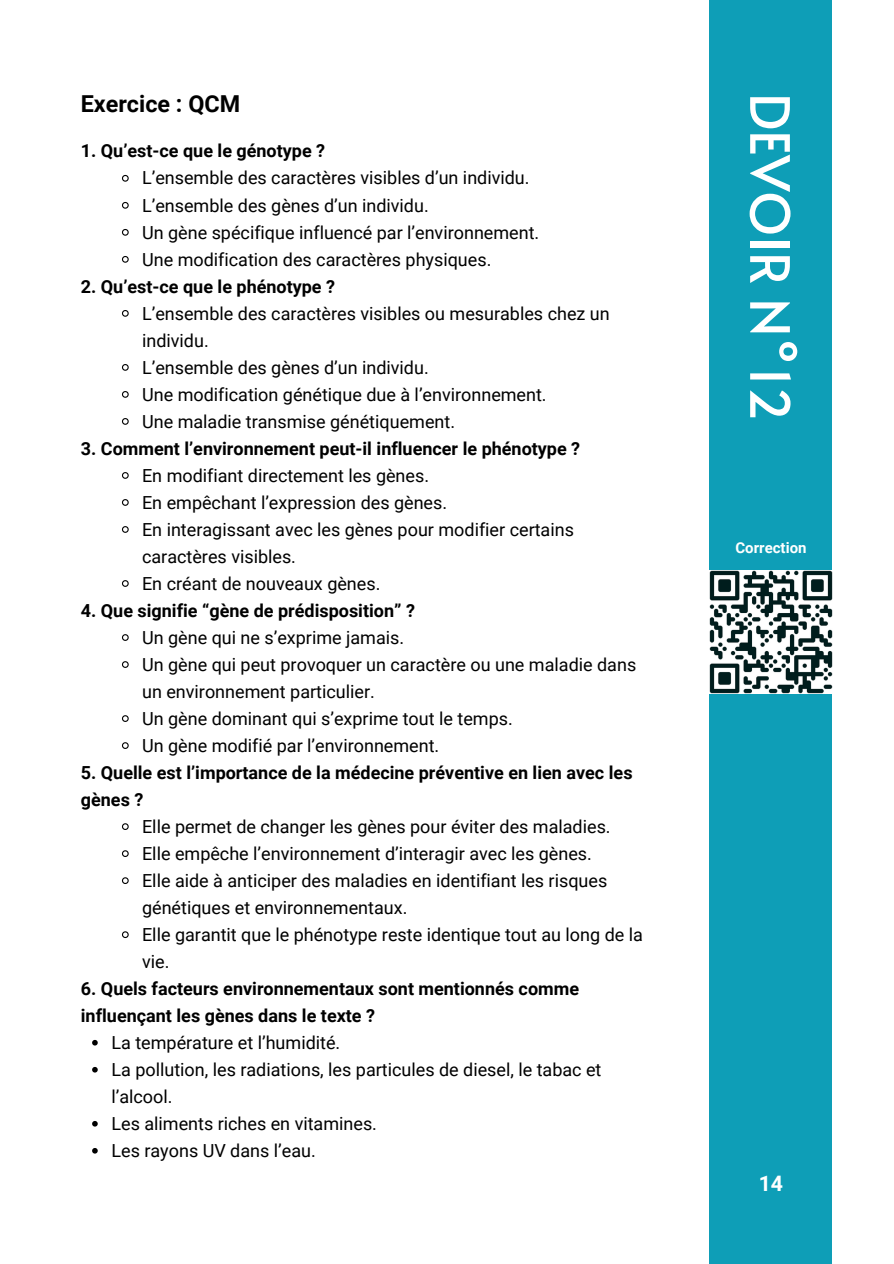
<style>
.page{position:relative;width:894px;height:1264px;background:#fff}
.page>*{position:absolute;margin:0;border:0;box-sizing:border-box;transform-origin:0 0}
.t1{font:54px "Alata";color:#fff}
.t2{font:700 23.4px "Roboto";color:#000}
.t3{font:700 21.3px "Roboto";color:#fff}
.t4{font:18px/27px "Roboto";color:#000}
.t5{font:700 18px/27px "Roboto";color:#000}
.t6{font:700 15px "Roboto";color:#fff}
</style>
<div class="page">
<div style="left:709px;top:0;width:123px;height:1263px;background:#0e9eb7"></div>
<img style="left:709px;top:570px;width:123px;height:123px">
<svg style="left:122px;top:174px;width:7px;height:8px"></svg>
<svg style="left:122px;top:201px;width:7px;height:8px"></svg>
<svg style="left:122px;top:229px;width:7px;height:7px"></svg>
<svg style="left:122px;top:256px;width:7px;height:7px"></svg>
<svg style="left:122px;top:310px;width:7px;height:7px"></svg>
<svg style="left:122px;top:364px;width:7px;height:7px"></svg>
<svg style="left:122px;top:391px;width:7px;height:7px"></svg>
<svg style="left:122px;top:418px;width:7px;height:7px"></svg>
<svg style="left:122px;top:472px;width:7px;height:7px"></svg>
<svg style="left:122px;top:499px;width:7px;height:7px"></svg>
<svg style="left:122px;top:526px;width:7px;height:7px"></svg>
<svg style="left:122px;top:580px;width:7px;height:7px"></svg>
<svg style="left:122px;top:634px;width:7px;height:7px"></svg>
<svg style="left:122px;top:661px;width:7px;height:7px"></svg>
<svg style="left:122px;top:715px;width:7px;height:7px"></svg>
<svg style="left:122px;top:742px;width:7px;height:7px"></svg>
<svg style="left:122px;top:823px;width:7px;height:7px"></svg>
<svg style="left:122px;top:850px;width:7px;height:7px"></svg>
<svg style="left:122px;top:877px;width:7px;height:7px"></svg>
<svg style="left:122px;top:931px;width:7px;height:7px"></svg>
<svg style="left:92px;top:1039px;width:6px;height:6px"></svg>
<svg style="left:92px;top:1067px;width:6px;height:5px"></svg>
<svg style="left:92px;top:1121px;width:6px;height:5px"></svg>
<svg style="left:92px;top:1148px;width:6px;height:5px"></svg>
<h3 class="t2" style="left:81px;top:91px;width:161px">Exercice : QCM</h3>
<p class="t5" style="left:81px;top:138px;width:246px">1. Qu’est-ce que le génotype ?</p>
<p class="t4" style="left:142px;top:165px;width:389px">L’ensemble des caractères visibles d’un individu.</p>
<p class="t4" style="left:142px;top:192px;width:288px">L’ensemble des gènes d’un individu.</p>
<p class="t4" style="left:142px;top:219px;width:398px">Un gène spécifique influencé par l’environnement.</p>
<h3 class="t4" style="left:142px;top:246px;width:351px">Une modification des caractères physiques.</h3>
<p class="t5" style="left:81px;top:273px;width:256px">2. Qu’est-ce que le phénotype ?</p>
<p class="t4" style="left:142px;top:300px;width:469px">L’ensemble des caractères visibles ou mesurables chez un individu.</p>
<p class="t4" style="left:142px;top:354px;width:288px">L’ensemble des gènes d’un individu.</p>
<p class="t4" style="left:142px;top:381px;width:406px">Une modification génétique due à l’environnement.</p>
<h3 class="t4" style="left:142px;top:408px;width:314px">Une maladie transmise génétiquement.</h3>
<p class="t5" style="left:81px;top:435px;width:500px">3. Comment l’environnement peut-il influencer le phénotype ?</p>
<p class="t4" style="left:142px;top:462px;width:288px">En modifiant directement les gènes.</p>
<p class="t4" style="left:142px;top:489px;width:306px">En empêchant l’expression des gènes.</p>
<p class="t4" style="left:142px;top:516px;width:433px">En interagissant avec les gènes pour modifier certains caractères visibles.</p>
<h3 class="t4" style="left:142px;top:570px;width:240px">En créant de nouveaux gènes.</h3>
<p class="t5" style="left:81px;top:597px;width:335px">4. Que signifie “gène de prédisposition” ?</p>
<p class="t4" style="left:142px;top:624px;width:263px">Un gène qui ne s’exprime jamais.</p>
<p class="t4" style="left:142px;top:651px;width:495px">Un gène qui peut provoquer un caractère ou une maladie dans un environnement particulier.</p>
<p class="t4" style="left:142px;top:705px;width:372px">Un gène dominant qui s’exprime tout le temps.</p>
<h3 class="t4" style="left:142px;top:732px;width:298px">Un gène modifié par l’environnement.</h3>
<p class="t5" style="left:81px;top:759px;width:553px">5. Quelle est l’importance de la médecine préventive en lien avec les gènes ?</p>
<p class="t4" style="left:142px;top:813px;width:470px">Elle permet de changer les gènes pour éviter des maladies.</p>
<p class="t4" style="left:142px;top:840px;width:451px">Elle empêche l’environnement d’interagir avec les gènes.</p>
<p class="t4" style="left:142px;top:867px;width:466px">Elle aide à anticiper des maladies en identifiant les risques génétiques et environnementaux.</p>
<h3 class="t4" style="left:142px;top:921px;width:502px">Elle garantit que le phénotype reste identique tout au long de la vie.</h3>
<p class="t5" style="left:81px;top:975px;width:499px">6. Quels facteurs environnementaux sont mentionnés comme influençant les gènes dans le texte ?</p>
<p class="t4" style="left:111px;top:1029px;width:230px">La température et l’humidité.</p>
<p class="t4" style="left:111px;top:1056px;width:491px">La pollution, les radiations, les particules de diesel, le tabac et l’alcool.</p>
<p class="t4" style="left:111px;top:1110px;width:267px">Les aliments riches en vitamines.</p>
<h1 class="t4" style="left:111px;top:1137px;width:206px">Les rayons UV dans l’eau.</h1>
<h2 class="t1" style="left:809px;top:93px;width:330px;rotate:90deg">DEVOIR N°12</h2>
<p class="t6" style="left:735px;top:538px;width:73px">Correction</p>
<p class="t3" style="left:758px;top:1171px;width:26px">14</p>
</div>
